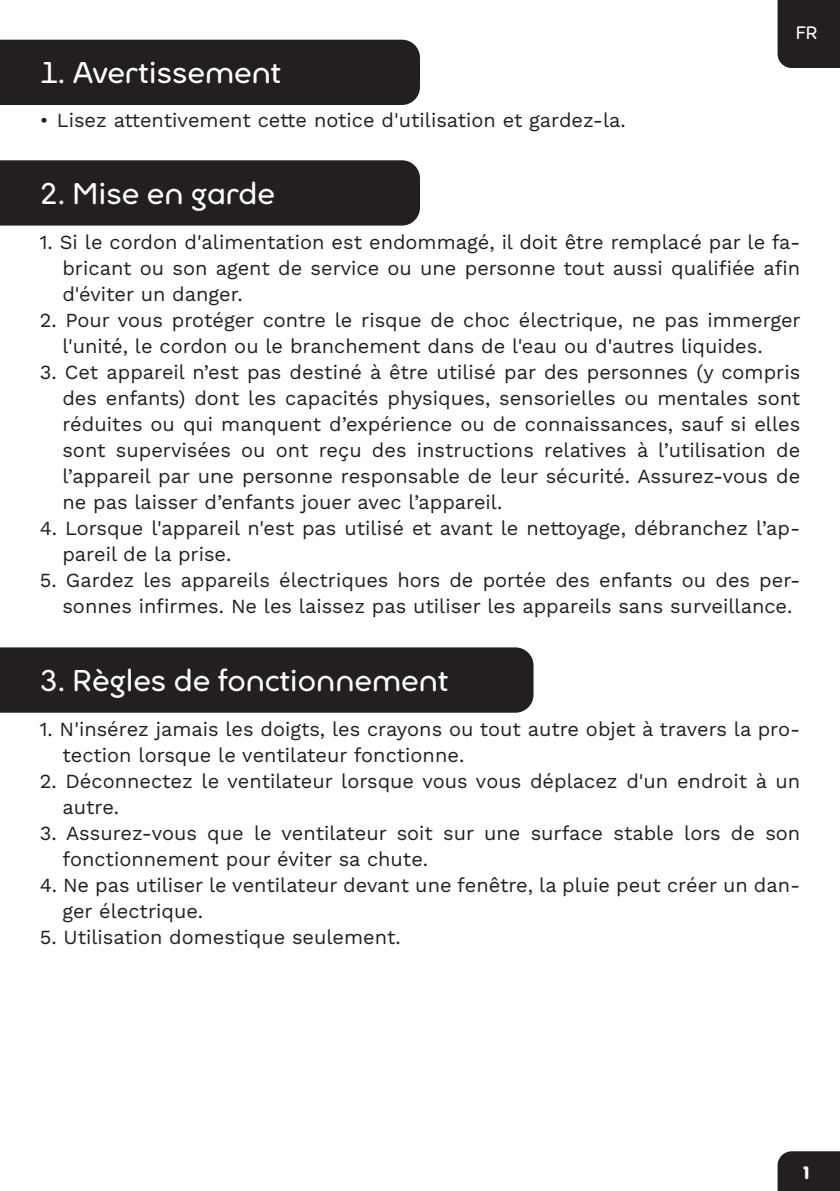
<style>
.page{position:relative;width:840px;height:1191px;background:#fff}
.page>*{position:absolute;margin:0;border:0;box-sizing:border-box;transform-origin:0 0}
.t1{font:30px "Ultima Pro";color:#fff}
.t2{font:20px/26px "Work Sans";color:#231f20}
.t3{font:18px "Ultima Pro";color:#fff}
.t4{font:900 18px "Ultima Pro";color:#fff}
</style>
<div class="page">
<div style="left:777px;top:1151px;width:62px;height:40px;background:#231f20"></div>
<div style="left:0;top:40px;width:420px;height:65px;background:#231f20"></div>
<div style="left:0;top:160px;width:420px;height:66px;background:#231f20"></div>
<div style="left:0;top:647px;width:533px;height:65px;background:#231f20"></div>
<div style="left:777px;top:0;width:62px;height:68px;background:#231f20"></div>
<h1 class="t1" style="left:40px;top:54px;width:243px">1. Avertissement</h1>
<p class="t2" style="left:40px;top:107px;width:587px">• Lisez attentivement cette notice d'utilisation et gardez-la.</p>
<h1 class="t1" style="left:40px;top:175px;width:237px">2. Mise en garde</h1>
<p class="t3" style="left:795px;top:22px;width:23px">FR</p>
<p class="t2" style="left:62px;top:228px;width:739px;text-align:justify;text-indent:-23px">1. Si le cordon d'alimentation est endommagé, il doit être remplacé par le fa&shy;bricant ou son agent de service ou une personne tout aussi qualifiée afin d'éviter un danger.</p>
<p class="t2" style="left:62px;top:306px;width:739px;text-indent:-23px">2. Pour vous protéger contre le risque de choc électrique, ne pas immerger l'unité, le cordon ou le branchement dans de l'eau ou d'autres liquides.</p>
<p class="t2" style="left:62px;top:358px;width:739px;text-align:justify;text-indent:-23px">3. Cet appareil n’est pas destiné à être utilisé par des personnes (y compris des enfants) dont les capacités physiques, sensorielles ou mentales sont réduites ou qui manquent d’expérience ou de connaissances, sauf si elles sont supervisées ou ont reçu des instructions relatives à l’utilisation de l’appareil par une personne responsable de leur sécurité. Assurez-vous de ne pas laisser d’enfants jouer avec l’appareil.</p>
<p class="t2" style="left:62px;top:514px;width:739px;text-indent:-23px">4. Lorsque l'appareil n'est pas utilisé et avant le nettoyage, débranchez l’ap&shy;pareil de la prise.</p>
<p class="t2" style="left:62px;top:566px;width:739px;text-indent:-23px">5. Gardez les appareils électriques hors de portée des enfants ou des per&shy;sonnes infirmes. Ne les laissez pas utiliser les appareils sans surveillance.</p>
<h1 class="t1" style="left:40px;top:662px;width:409px">3. Règles de fonctionnement</h1>
<p class="t2" style="left:62px;top:715px;width:739px;text-indent:-23px">1. N'insérez jamais les doigts, les crayons ou tout autre objet à travers la pro&shy;tection lorsque le ventilateur fonctionne.</p>
<p class="t2" style="left:62px;top:767px;width:739px;text-indent:-23px">2. Déconnectez le ventilateur lorsque vous vous déplacez d'un endroit à un autre.</p>
<p class="t2" style="left:62px;top:819px;width:739px;text-indent:-23px">3. Assurez-vous que le ventilateur soit sur une surface stable lors de son fonctionnement pour éviter sa chute.</p>
<p class="t2" style="left:62px;top:871px;width:739px;text-indent:-23px">4. Ne pas utiliser le ventilateur devant une fenêtre, la pluie peut créer un dan&shy;ger électrique.</p>
<p class="t2" style="left:40px;top:923px;width:362px">5. Utilisation domestique seulement.</p>
<p class="t4" style="left:802px;top:1160px;width:8px">1</p>
</div>
